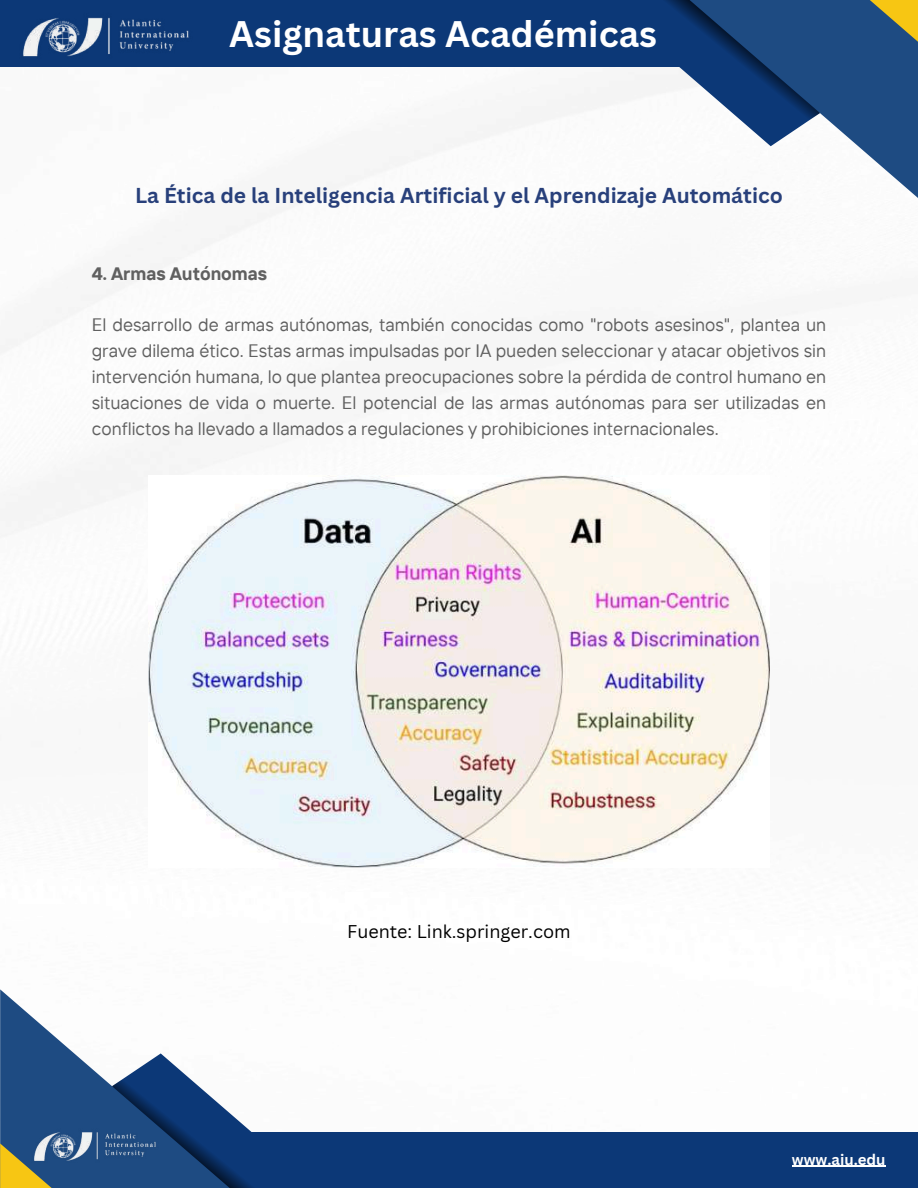
<style>
.page{position:relative;width:918px;height:1188px;background:#fff}
.page>*{position:absolute;margin:0;border:0;box-sizing:border-box;transform-origin:0 0}
.t1{font:700 36px "Canva Sans";color:#fff}
.t2{font:700 24px "Canva Sans";color:#fff}
.t3{font:700 21px "Canva Sans";color:#28407b}
.t4{font:18px/25.8px "TT Interphases";color:#606060;text-align:justify}
.t5{font:18px "Canva Sans";color:#000}
.t6{font:700 18px "TT Interphases";color:#606060}
.t7{font:700 15px "Canva Sans";color:#fff}
</style>
<div class="page">
<img style="left:0;top:66px;width:895px;height:626px">
<div style="left:0;top:0;width:699px;height:66px;background:#0c3877"></div>
<svg style="left:648px;top:0;width:270px;height:211px"></svg>
<svg style="left:828px;top:0;width:90px;height:55px;background:#4a646b"></svg>
<svg style="left:560px;top:0;width:260px;height:146px"></svg>
<img style="left:20px;top:17px;width:172px;height:50px">
<div style="left:175px;top:1132px;width:743px;height:56px;background:#0c3877"></div>
<svg style="left:0;top:989px;width:112px;height:199px;fill:#1e4b82"></svg>
<svg style="left:0;top:1143px;width:104px;height:45px;background:#757c55"></svg>
<svg style="left:112px;top:1053px;width:140px;height:135px"></svg>
<img style="left:31px;top:1124px;width:127px;height:44px">
<img style="left:148px;top:475px;width:621px;height:393px">
<hr style="left:792px;top:1166px;width:94px;height:1px;background:#fff">
<h2 class="t2" style="left:331px;top:8px;width:296px">AIU Student Publications</h2>
<h1 class="t1" style="left:229px;top:9px;width:429px">Asignaturas Académicas</h1>
<p class="t3" style="left:135px;top:181px;width:649px">La Ética de la Inteligencia Artificial y el Aprendizaje Automático</p>
<p class="t6" style="left:92px;top:262px;width:177px">4. Armas Autónomas</p>
<p class="t4" style="left:92px;top:312px;width:736px">El desarrollo de armas autónomas, también conocidas como "robots asesinos", plantea un grave dilema ético. Estas armas impulsadas por IA pueden seleccionar y atacar objetivos sin intervención humana, lo que plantea preocupaciones sobre la pérdida de control humano en situaciones de vida o muerte. El potencial de las armas autónomas para ser utilizadas en conflictos ha llevado a llamados a regulaciones y prohibiciones internacionales.</p>
<p class="t5" style="left:347px;top:919px;width:225px">Fuente: Link.springer.com</p>
<p class="t7" style="left:792px;top:1149px;width:95px">www.aiu.edu</p>
</div>
